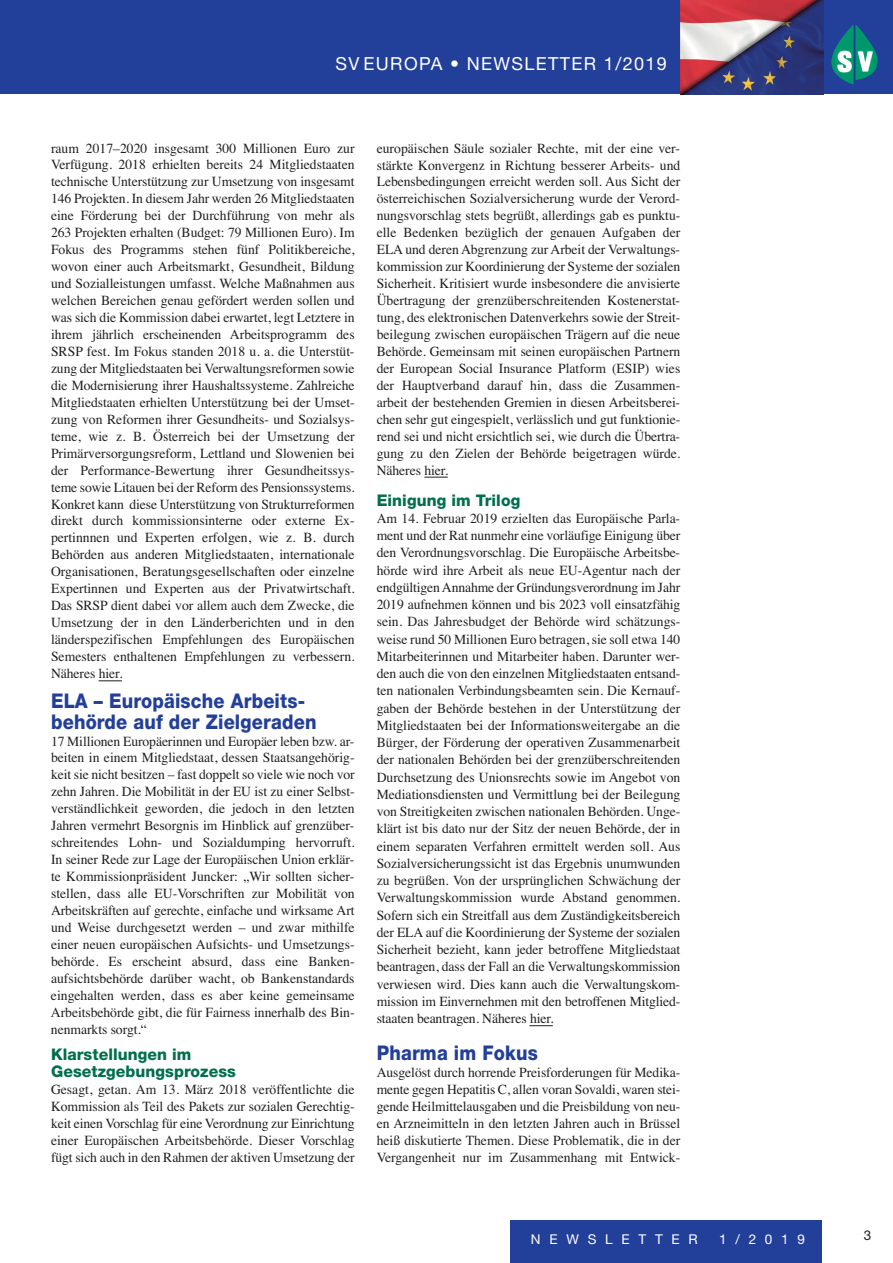
<style>
.page{position:relative;width:893px;height:1263px;background:#fff}
.page>*{position:absolute;margin:0;border:0;box-sizing:border-box;transform-origin:0 0}
.t1{font:800 20.25px/21px "Helvetica Neue";letter-spacing:.01em;color:#223f99;scale:.9 1}
.t2{font:18px "Helvetica Neue LT Std";letter-spacing:.075em;color:#fff}
.t3{font:800 16.05px/17.4px "Helvetica Neue";letter-spacing:.005em;color:#016f4e}
.t4{font:13.95px/17px "Times";letter-spacing:-.005em;color:#231f20;text-align:justify}
.t5{font:13.5px "Helvetica Neue LT Std";letter-spacing:.65em;color:#fff}
.t6{font:13.5px "Helvetica Neue LT Std";color:#231f20}
</style>
<div class="page">
<div style="left:510px;top:1220px;width:312px;height:43px;background:#223f99"></div>
<div style="left:0;top:0;width:893px;height:94px;background:#223f99"></div>
<img style="left:855px;top:25px;width:23px;height:55px">
<img style="left:831px;top:25px;width:23px;height:60px">
<img style="left:835px;top:50px;width:17px;height:22px">
<img style="left:857px;top:51px;width:16px;height:21px">
<img style="left:680px;top:0;width:143px;height:94px">
<svg style="left:424px;top:477px;width:24px;height:1px"></svg>
<svg style="left:529px;top:1025px;width:24px;height:1px"></svg>
<svg style="left:99px;top:680px;width:23px;height:1px"></svg>
<p class="t2" style="left:336px;top:58px;width:333px">SV EUROPA • NEWSLETTER 1/2019</p>
<p class="t4" style="left:51px;top:139px;width:305px">raum 2017–2020 insgesamt 300 Millionen Euro zur Verfügung. 2018 erhielten bereits 24 Mitgliedstaaten technische Unterstützung zur Umsetzung von insgesamt 146 Projekten. In diesem Jahr werden 26 Mitgliedstaaten eine Förderung bei der Durchführung von mehr als 263 Projekten erhalten (Budget: 79 Millionen Euro). Im Fokus des Programms stehen fünf Politikbereiche, wovon einer auch Arbeitsmarkt, Gesundheit, Bildung und Sozialleistungen umfasst. Welche Maßnahmen aus welchen Bereichen genau gefördert werden sollen und was sich die Kommission dabei erwartet, legt Letztere in ihrem jährlich erscheinenden Arbeitsprogramm des SRSP fest. Im Fokus standen 2018 u. a. die Unterstüt&shy;zung der Mitgliedstaaten bei Verwaltungsreformen sowie die Modernisierung ihrer Haushaltssysteme. Zahlreiche Mitgliedstaaten erhielten Unterstützung bei der Umset&shy;zung von Reformen ihrer Gesundheits- und Sozialsys&shy;teme, wie z. B. Österreich bei der Umsetzung der Primärversorgungsreform, Lettland und Slowenien bei der Performance-Bewertung ihrer Gesundheitssys&shy;teme sowie Litauen bei der Reform des Pensionssystems.<br>Konkret kann diese Unterstützung von Strukturreformen direkt durch kommissionsinterne oder externe Ex&shy;pertinnnen und Experten erfolgen, wie z. B. durch Behörden aus anderen Mitgliedstaaten, internationale Organisationen, Beratungsgesellschaften oder einzelne Expertinnen und Experten aus der Privatwirtschaft.<br>Das SRSP dient dabei vor allem auch dem Zwecke, die Umsetzung der in den Länderberichten und in den länderspezifischen Empfehlungen des Europäischen Semesters enthaltenen Empfehlungen zu verbessern.<br>Näheres hier.</p>
<h1 class="t1" style="left:51px;top:692px;width:296px">ELA – Europäische Arbeits&shy;behörde auf der Zielgeraden</h1>
<p class="t4" style="left:51px;top:732px;width:305px">17 Millionen Europäerinnen und Europäer leben bzw. ar&shy;beiten in einem Mitgliedstaat, dessen Staatsangehörig&shy;keit sie nicht besitzen – fast doppelt so viele wie noch vor zehn Jahren. Die Mobilität in der EU ist zu einer Selbst&shy;verständlichkeit geworden, die jedoch in den letzten Jahren vermehrt Besorgnis im Hinblick auf grenzüber&shy;schreitendes Lohn- und Sozialdumping hervorruft.<br>In seiner Rede zur Lage der Europäischen Union erklär&shy;te Kommissionpräsident Juncker: „Wir sollten sicher&shy;stellen, dass alle EU-Vorschriften zur Mobilität von Arbeitskräften auf gerechte, einfache und wirksame Art und Weise durchgesetzt werden – und zwar mithilfe einer neuen europäischen Aufsichts- und Umsetzungs&shy;behörde. Es erscheint absurd, dass eine Banken&shy;aufsichtsbehörde darüber wacht, ob Bankenstandards eingehalten werden, dass es aber keine gemeinsame Arbeitsbehörde gibt, die für Fairness innerhalb des Bin&shy;nenmarkts sorgt.“</p>
<p class="t3" style="left:51px;top:1046px;width:186px">Klarstellungen im<br>Gesetzgebungsprozess</p>
<p class="t4" style="left:51px;top:1081px;width:305px">Gesagt, getan. Am 13. März 2018 veröffentlichte die Kommission als Teil des Pakets zur sozialen Gerechtig&shy;keit einen Vorschlag für eine Verordnung zur Einrichtung einer Europäischen Arbeitsbehörde. Dieser Vorschlag fügt sich auch in den Rahmen der aktiven Umsetzung der</p>
<p class="t4" style="left:377px;top:139px;width:305px">europäischen Säule sozialer Rechte‚ mit der eine ver&shy;stärkte Konvergenz in Richtung besserer Arbeits- und Lebensbedingungen erreicht werden soll. Aus Sicht der österreichischen Sozialversicherung wurde der Verord&shy;nungsvorschlag stets begrüßt, allerdings gab es punktu&shy;elle Bedenken bezüglich der genauen Aufgaben der ELA und deren Abgrenzung zur Arbeit der Verwaltungs&shy;kommission zur Koordinierung der Systeme der sozialen Sicherheit. Kritisiert wurde insbesondere die anvisierte Übertragung der grenzüberschreitenden Kostenerstat&shy;tung, des elektronischen Datenverkehrs sowie der Streit&shy;beilegung zwischen europäischen Trägern auf die neue Behörde. Gemeinsam mit seinen europäischen Partnern der European Social Insurance Platform (ESIP) wies der Hauptverband darauf hin, dass die Zusammen&shy;arbeit der bestehenden Gremien in diesen Arbeitsberei&shy;chen sehr gut eingespielt, verlässlich und gut funktionie&shy;rend sei und nicht ersichtlich sei, wie durch die Übertra&shy;gung zu den Zielen der Behörde beigetragen würde.<br>Näheres hier.</p>
<p class="t3" style="left:377px;top:492px;width:145px">Einigung im Trilog</p>
<p class="t4" style="left:377px;top:509px;width:305px">Am 14. Februar 2019 erzielten das Europäische Parla&shy;ment und der Rat nunmehr eine vorläufige Einigung über den Verordnungsvorschlag. Die Europäische Arbeitsbe&shy;hörde wird ihre Arbeit als neue EU-Agentur nach der endgültigenAnnahme der Gründungsverordnung im Jahr 2019 aufnehmen können und bis 2023 voll einsatzfähig sein. Das Jahresbudget der Behörde wird schätzungs&shy;weise rund 50 Millionen Euro betragen, sie soll etwa 140<br>Mitarbeiterinnen und Mitarbeiter haben. Darunter wer&shy;den auch die von den einzelnen Mitgliedstaaten entsand&shy;ten nationalen Verbindungsbeamten sein. Die Kernauf&shy;gaben der Behörde bestehen in der Unterstützung der Mitgliedstaaten bei der Informationsweitergabe an die Bürger, der Förderung der operativen Zusammenarbeit der nationalen Behörden bei der grenzüberschreitenden Durchsetzung des Unionsrechts sowie im Angebot von Mediationsdiensten und Vermittlung bei der Beilegung von Streitigkeiten zwischen nationalen Behörden. Unge&shy;klärt ist bis dato nur der Sitz der neuen Behörde, der in einem separaten Verfahren ermittelt werden soll. Aus Sozialversicherungssicht ist das Ergebnis unumwunden zu begrüßen. Von der ursprünglichen Schwächung der Verwaltungskommission wurde Abstand genommen.<br>Sofern sich ein Streitfall aus dem Zuständigkeitsbereich der ELA auf die Koordinierung der Systeme der sozialen Sicherheit bezieht, kann jeder betroffene Mitgliedstaat beantragen, dass der Fall an die Verwaltungskommission verwiesen wird. Dies kann auch die Verwaltungskom&shy;mission im Einvernehmen mit den betroffenen Mitglied&shy;staaten beantragen. Näheres hier.</p>
<h1 class="t1" style="left:377px;top:1044px;width:181px">Pharma im Fokus</h1>
<p class="t4" style="left:377px;top:1063px;width:305px">Ausgelöst durch horrende Preisforderungen für Medika&shy;mente gegen Hepatitis C, allen voran Sovaldi, waren stei&shy;gende Heilmittelausgaben und die Preisbildung von neu&shy;en Arzneimitteln in den letzten Jahren auch in Brüssel heiß diskutierte Themen. Diese Problematik, die in der Vergangenheit nur im Zusammenhang mit Entwick-</p>
<p class="t5" style="left:531px;top:1234px;width:11px">N</p>
<p class="t6" style="left:864px;top:1230px;width:9px">3</p>
<p class="t5" style="left:549px;top:1234px;width:150px">EWSLETTER</p>
<p class="t5" style="left:719px;top:1234px;width:87px">1/2019</p>
</div>
